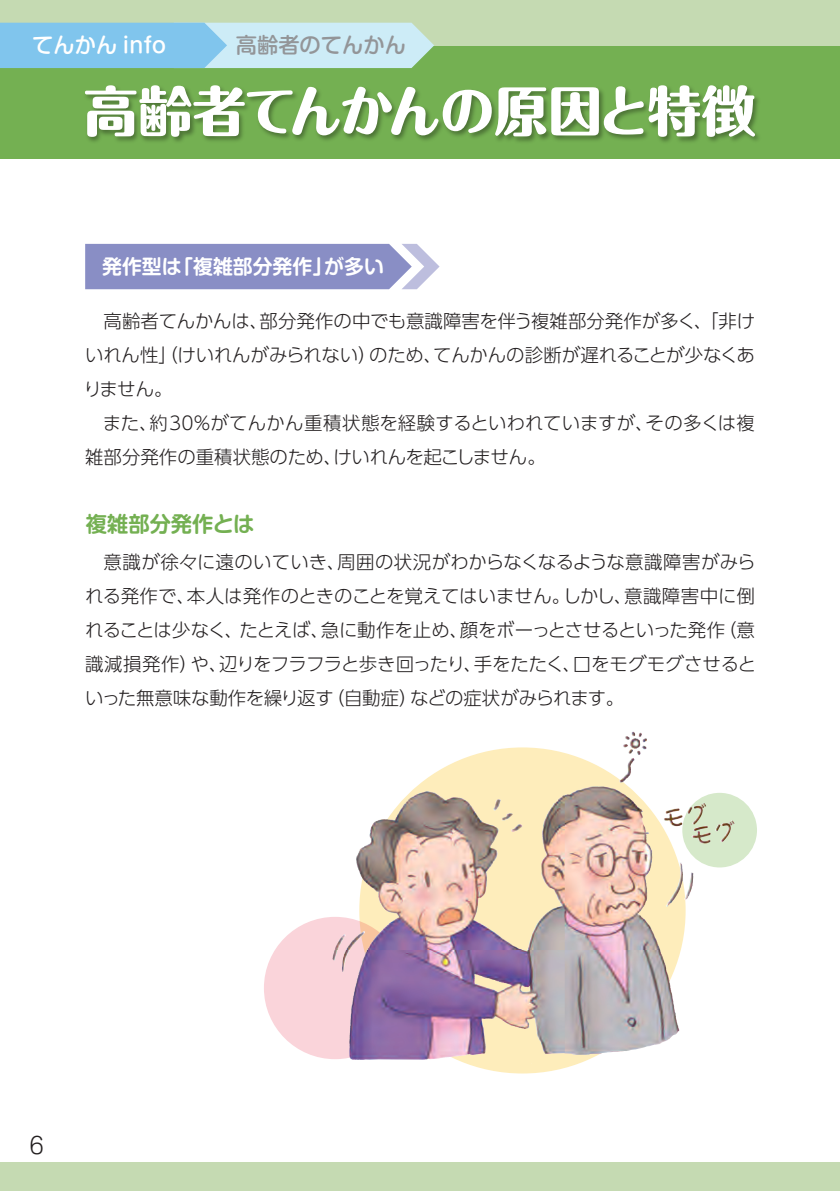
<style>
.page{position:relative;width:840px;height:1191px;background:#fff}
.page>*{position:absolute;margin:0;border:0;box-sizing:border-box;transform-origin:0 0}
.t1{font:800 53.8px "Maru Fo Pro";letter-spacing:-.03em;color:#fff}
.t2{font:300 22.6px "Shin M Go Pr 6 N";color:#231f20}
.t3{font:500 21.2px "Shin M Go Pr 6 N";color:#fff}
.t4{font:500 21.2px "Shin M Go Pr 6 N";color:#939598}
.t5{font:700 21.2px "Shin M Go Pr 6 N De";color:#74b052}
.t6{font:700 19.8px "Shin M Go Pr 6 N De";color:#fff}
.t7{font:300 18.4px/34px "UD Shin Go Pro";letter-spacing:-.005em;color:#231f20}
</style>
<div class="page">
<div style="left:0;top:1162px;width:839px;height:29px;background:#c5dab2"></div>
<div style="left:0;top:45px;width:839px;height:114px;background:#74b052"></div>
<div style="left:0;top:0;width:839px;height:45px;background:#c5dab2"></div>
<svg style="left:0;top:23px;width:434px;height:45px;background:#a5d7ef"></svg>
<img style="left:86px;top:87px;width:673px;height:55px">
<svg style="left:85px;top:244px;width:354px;height:45px;background:#9297c9"></svg>
<img style="left:359px;top:747px;width:326px;height:326px;border-radius:50%">
<svg style="left:264px;top:917px;width:142px;height:142px;background:#d5b1c6"></svg>
<div style="left:682px;top:793px;width:74px;height:74px;background:#d6e9ca;border-radius:50%"></div>
<img style="left:623px;top:731px;width:23px;height:23px">
<p class="t3" style="left:32px;top:28px;width:135px">てんかん info</p>
<p class="t4" style="left:236px;top:28px;width:172px">高齢者のてんかん</p>
<p class="t1" style="left:84px;top:68px;width:673px">高齢者てんかんの原因と特徴</p>
<p class="t6" style="left:102px;top:250px;width:283px">発作型は「複雑部分発作」が多い</p>
<p class="t7" style="left:83px;top:303px;width:672px">　高齢者てんかんは、部分発作の中でも意識障害を伴う複雑部分発作が多く、「非けいれん性」（けいれんがみられない）のため、てんかんの診断が遅れることが少なくありません。<br>　また、約30％がてんかん重積状態を経験するといわれていますが、その多くは複雑部分発作の重積状態のため、けいれんを起こしません。</p>
<p class="t5" style="left:86px;top:506px;width:170px">複雑部分発作とは</p>
<p class="t7" style="left:85px;top:544px;width:672px;text-align:justify">　意識が徐々に遠のいていき、周囲の状況がわからなくなるような意識障害がみられる発作で、本人は発作のときのことを覚えてはいません。しかし、意識障害中に倒れることは少なく、たとえば、急に動作を止め、顔をボーっとさせるといった発作（意識減損発作）や、辺りをフラフラと歩き回ったり、手をたたく、口をモグモグさせるといった無意味な動作を繰り返す（自動症）などの症状がみられます。</p>
<p class="t2" style="left:30px;top:1127px;width:15px">6</p>
</div>
